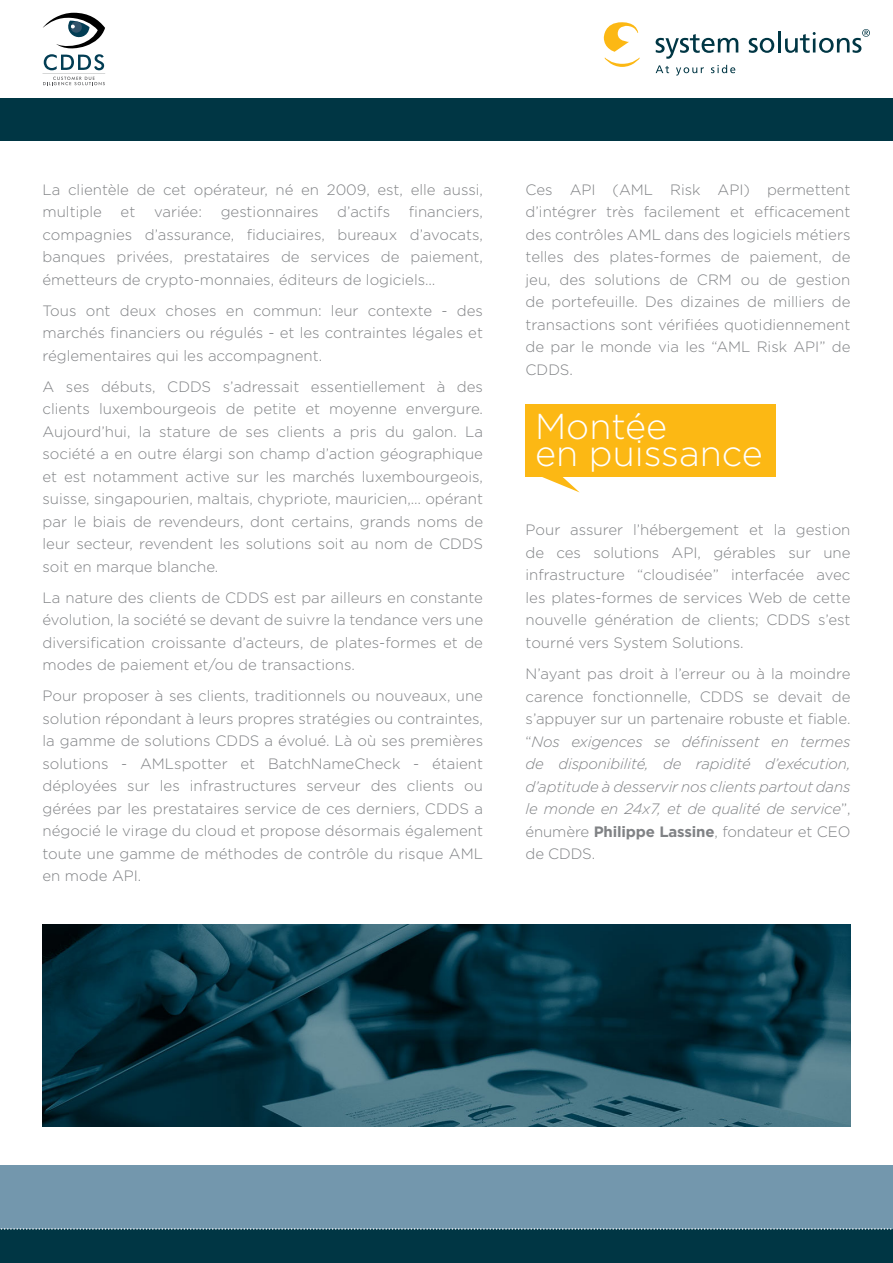
<style>
.page{position:relative;width:893px;height:1263px;background:#fff}
.page>*{position:absolute;margin:0;border:0;box-sizing:border-box;transform-origin:0 0}
.t1{font:300 36px/27px "Gotham";color:#fff}
.t2{font:300 15px/22.5px "Gotham";color:#808285;text-align:justify}
.t3{font:italic 300 15px/22.5px "Gotham";letter-spacing:-.01em;color:#808285;text-align:justify}
.s1{font-style:normal}
.s2{font-weight:700;font-style:normal}
</style>
<div class="page">
<svg style="left:656px;top:65px;width:13px;height:8px"></svg>
<svg style="left:676px;top:67px;width:28px;height:9px"></svg>
<svg style="left:711px;top:65px;width:24px;height:8px"></svg>
<svg style="left:604px;top:22px;width:34px;height:30px"></svg>
<svg style="left:604px;top:58px;width:36px;height:9px"></svg>
<svg style="left:656px;top:34px;width:82px;height:25px"></svg>
<svg style="left:749px;top:38px;width:25px;height:15px"></svg>
<hr style="left:778px;top:31px;width:2px;height:22px;background:#003644">
<svg style="left:785px;top:29px;width:85px;height:24px"></svg>
<div style="left:0;top:98px;width:893px;height:42px;background:#003644"></div>
<div style="left:0;top:1229px;width:893px;height:34px;background:#003644"></div>
<div style="left:0;top:1165px;width:893px;height:64px;background:#7397ad"></div>
<svg style="left:0;top:1228px;width:892px;height:2px"></svg>
<svg style="left:43px;top:13px;width:62px;height:72px"></svg>
<div style="left:526px;top:405px;width:250px;height:72px;background:#fcb814"></div>
<svg style="left:542px;top:477px;width:37px;height:15px"></svg>
<img style="left:43px;top:924px;width:807px;height:203px">
<p class="t2" style="left:43px;top:178px;width:442px">La clientèle de cet opérateur, né en 2009, est, elle aussi, multiple</p>
<p class="t2" style="left:43px;top:200px;width:442px;text-indent:366px">financiers, compagnies d’assurance, fiduciaires, bureaux d’avocats, banques privées, prestataires de services de paiement, émetteurs de crypto-monnaies, éditeurs de logiciels…</p>
<p class="t2" style="left:43px;top:299px;width:442px">Tous ont deux choses en commun: leur contexte - des marchés financiers ou régulés - et les contraintes légales et réglementaires qui les accompagnent.</p>
<p class="t2" style="left:43px;top:375px;width:442px">A ses débuts, CDDS s’adressait essentiellement à des clients luxembourgeois de petite et moyenne envergure.<br>Aujourd’hui, la stature de ses clients a pris du galon. La société a en outre élargi son champ d’action géographique et est notamment active sur les marchés luxembourgeois, suisse, singapourien, maltais, chypriote, mauricien,… opérant par le biais de revendeurs, dont certains, grands noms de leur secteur, revendent les solutions soit au nom de CDDS soit en marque blanche.</p>
<p class="t2" style="left:43px;top:586px;width:442px">La nature des clients de CDDS est par ailleurs en constante évolution, la société se devant de suivre la tendance vers une diversification croissante d’acteurs, de plates-formes et de modes de paiement et/ou de transactions.</p>
<p class="t2" style="left:43px;top:684px;width:442px">Pour proposer à ses clients, traditionnels ou nouveaux, une solution répondant à leurs propres stratégies ou contraintes, la gamme de solutions CDDS a évolué. Là où ses premières solutions - AMLspotter et BatchNameCheck - étaient déployées sur les infrastructures serveur des clients ou gérées par les prestataires service de ces derniers, CDDS a négocié le virage du cloud et propose désormais également toute une gamme de méthodes de contrôle du risque AML en mode API.</p>
<p class="t2" style="left:121px;top:200px;width:16px">et</p>
<p class="t2" style="left:154px;top:200px;width:49px">variée:</p>
<p class="t2" style="left:221px;top:200px;width:99px">gestionnaires</p>
<p class="t2" style="left:337px;top:200px;width:54px">d’actifs</p>
<p class="t2" style="left:526px;top:178px;width:326px">Ces API (AML Risk API) permettent d’intégrer très facilement et efficacement des contrôles AML dans des logiciels métiers telles des plates-formes de paiement, de jeu, des solutions de CRM ou de gestion de portefeuille. Des dizaines de milliers de transactions sont vérifiées quotidiennement de par le monde via les “AML Risk API” de CDDS.</p>
<p class="t1" style="left:535px;top:412px;width:229px">Montée<br>en puissance</p>
<p class="t2" style="left:526px;top:518px;width:326px">Pour assurer l’hébergement et la gestion de ces solutions API, gérables sur une infrastructure “cloudisée” interfacée avec les plates-formes de services Web de cette nouvelle génération de clients; CDDS s’est tourné vers System Solutions.</p>
<p class="t3" style="left:526px;top:662px;width:326px"><span class="s1">N’ayant pas droit à l’erreur ou à la moindre carence fonctionnelle, CDDS se devait de s’appuyer sur un partenaire robuste et fiable. “</span>Nos exigences se définissent en termes de disponibilité, de rapidité d’exécution, d’aptitude à desservir nos clients partout dans le monde en 24x7, et de qualité de service<span class="s1">”, énumère</span> <span class="s2">Philippe Lassine</span><span class="s1">, fondateur et CEO de CDDS.</span></p>
</div>
